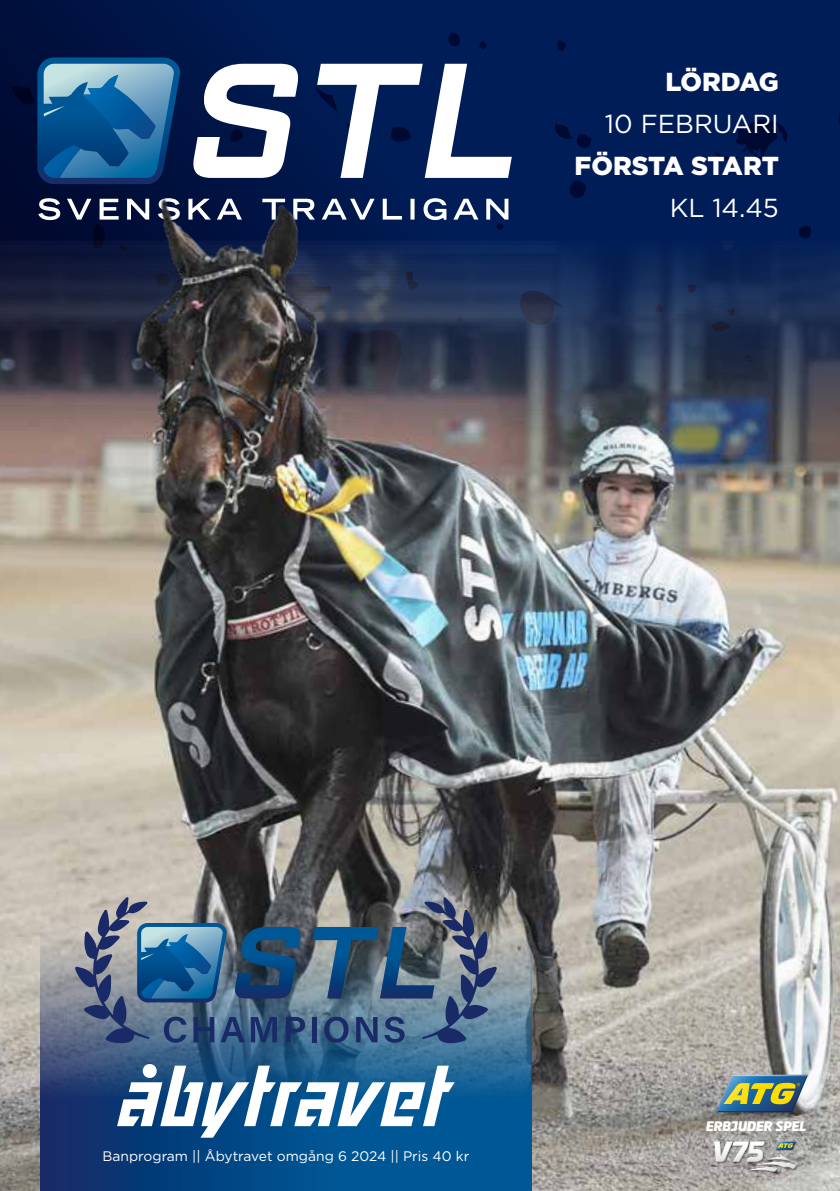
<style>
.page{position:relative;width:840px;height:1191px;background:#fff}
.page>*{position:absolute;margin:0;border:0;box-sizing:border-box;transform-origin:0 0}
.t1{font:900 26px "Gotham";letter-spacing:-.01em;color:#fff}
.t2{font:26px "Gotham";color:#fff}
.t3{font:13.8px "Gotham";color:#fff}
.t4{font:13.4px "ATG Rubrik";color:#fff}
</style>
<div class="page">
<div style="left:0;top:0;width:839px;height:577px;background:linear-gradient(to right,#001445,#00205e)"></div>
<svg style="left:443px;top:33px;width:17px;height:18px"></svg>
<svg style="left:479px;top:41px;width:7px;height:8px"></svg>
<svg style="left:555px;top:40px;width:10px;height:11px"></svg>
<img style="left:0;top:577px;width:839px;height:614px">
<img style="left:0;top:57px;width:839px;height:520px">
<svg style="left:41px;top:922px;width:489px;height:269px;background:#265a8a"></svg>
<svg style="left:117px;top:1064px;width:337px;height:73px"></svg>
<svg style="left:715px;top:1074px;width:92px;height:38px;background:#799178"></svg>
<img style="left:711px;top:1138px;width:18px;height:28px">
<img style="left:752px;top:1138px;width:16px;height:3px">
<img style="left:729px;top:1138px;width:23px;height:3px">
<img style="left:772px;top:1138px;width:27px;height:15px">
<img style="left:795px;top:1159px;width:4px;height:14px">
<img style="left:743px;top:1175px;width:38px;height:1px">
<svg style="left:714px;top:1141px;width:81px;height:34px;background:#b1b1ad"></svg>
<img style="left:128px;top:197px;width:198px;height:219px">
<img style="left:75px;top:897px;width:230px;height:146px">
<svg style="left:312px;top:897px;width:184px;height:146px;background:#556b81"></svg>
<h1 class="t1" style="left:665px;top:64px;width:115px">LÖRDAG</h1>
<h1 class="t2" style="left:604px;top:107px;width:175px">10 FEBRUARI</h1>
<h1 class="t1" style="left:574px;top:148px;width:206px">FÖRSTA START</h1>
<h1 class="t2" style="left:669px;top:191px;width:111px">KL 14.45</h1>
<p class="t3" style="left:102px;top:1146px;width:368px">Banprogram || Åbytravet omgång 6 2024 || Pris 40 kr</p>
<p class="t4" style="left:705px;top:1118px;width:102px">ERBJUDER SPEL</p>
</div>
